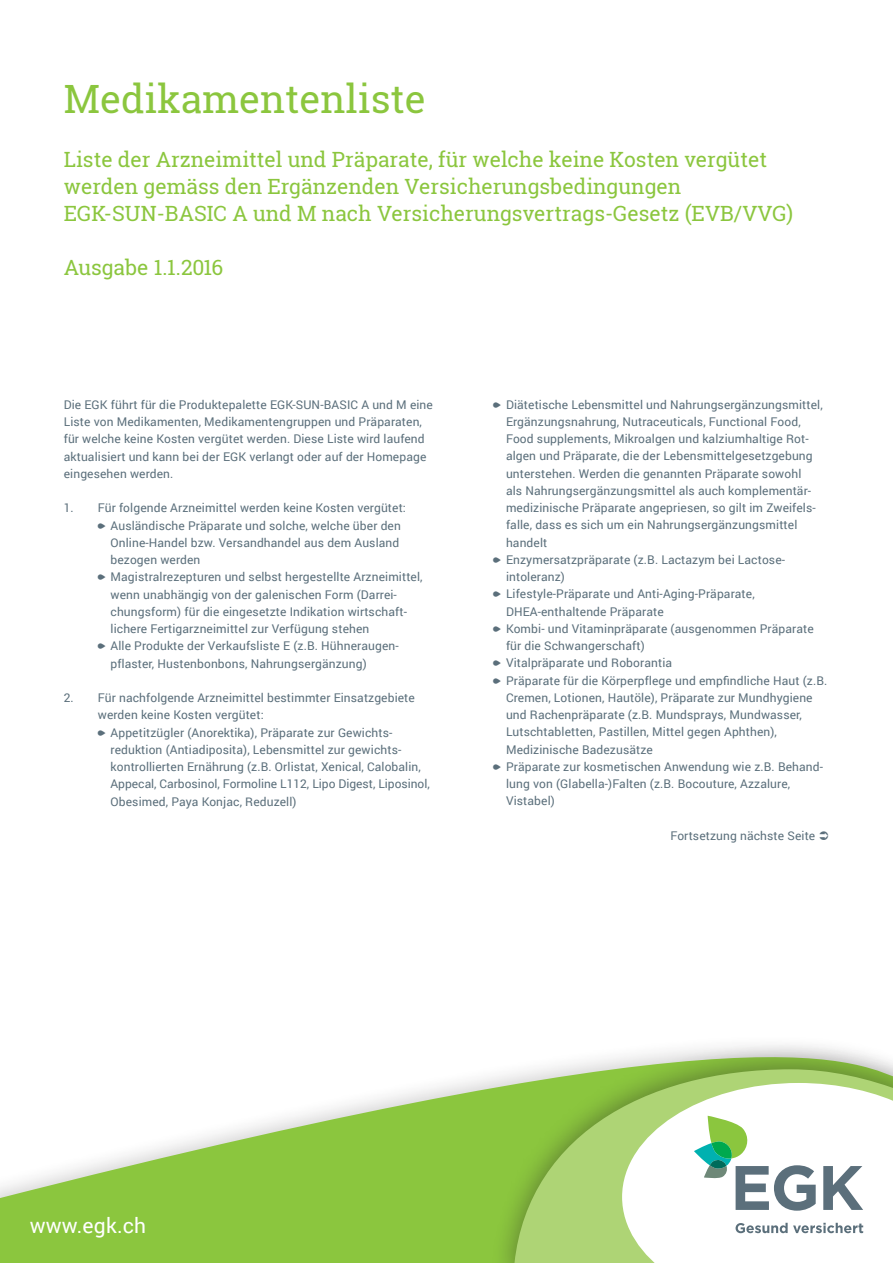
<style>
.page{position:relative;width:893px;height:1263px;background:#fff}
.page>*{position:absolute;margin:0;border:0;box-sizing:border-box;transform-origin:0 0}
.t1{font:39px "Roboto Slab";color:#8bc63e}
.t2{font:21px/27px "Roboto Slab";color:#8bc63e}
.t3{font:21px "Roboto";letter-spacing:.01em;color:#fff}
.t4{font:12px/17.2px "Roboto";letter-spacing:.01em;color:#5b6f7b}
.s1{font-family:"EGK"}
</style>
<div class="page">
<svg style="left:0;top:1078px;width:490px;height:185px;fill:#8bc63e"></svg>
<div style="left:490px;top:1041px;width:403px;height:222px;background:#231f20;opacity:.4"></div>
<svg style="left:513px;top:1069px;width:380px;height:194px;background:#9dc95f"></svg>
<svg style="left:622px;top:1083px;width:271px;height:180px"></svg>
<svg style="left:694px;top:1116px;width:122px;height:95px"></svg>
<svg style="left:823px;top:1166px;width:40px;height:44px"></svg>
<svg style="left:736px;top:1223px;width:127px;height:10px"></svg>
<h1 class="t1" style="left:64px;top:72px;width:364px">Medikamentenliste</h1>
<h2 class="t2" style="left:64px;top:145px;width:731px">Liste der Arzneimittel und Präparate, für welche keine Kosten vergütet werden gemäss den Ergänzenden Versicherungsbedingungen<br>EGK-SUN-BASIC A und M nach Versicherungsvertrags-Gesetz (EVB/VVG)</h2>
<h2 class="t2" style="left:64px;top:253px;width:161px">Ausgabe 1.1.2016</h2>
<p class="t4" style="left:64px;top:395px;width:371px">Die EGK führt für die Produktepalette EGK-SUN-BASIC A und M eine Liste von Medikamenten, Medikamentengruppen und Präparaten, für welche keine Kosten vergütet werden. Diese Liste wird laufend aktualisiert und kann bei der EGK verlangt oder auf der Homepage eingesehen werden.</p>
<p class="t4" style="left:64px;top:499px;width:344px">1. Für folgende Arzneimittel werden keine Kosten vergütet:</p>
<p class="t4" style="left:98px;top:516px;width:305px"><span class="s1">a</span> Ausländische Präparate und solche, welche über den</p>
<p class="t4" style="left:111px;top:533px;width:290px">Online-Handel bzw. Versandhandel aus dem Ausland</p>
<p class="t4" style="left:111px;top:551px;width:91px">bezogen werden</p>
<p class="t4" style="left:98px;top:568px;width:326px"><span class="s1">a</span> Magistralrezepturen und selbst hergestellte Arzneimittel,</p>
<p class="t4" style="left:111px;top:585px;width:288px">wenn unabhängig von der galenischen Form (Darrei-</p>
<p class="t4" style="left:111px;top:602px;width:298px">chungsform) für die eingesetzte Indikation wirtschaft-</p>
<p class="t4" style="left:111px;top:620px;width:260px">lichere Fertigarzneimittel zur Verfügung stehen</p>
<p class="t4" style="left:98px;top:637px;width:302px"><span class="s1">a</span> Alle Produkte der Verkaufsliste E (z.B. Hühneraugen-</p>
<p class="t4" style="left:111px;top:654px;width:258px">pflaster, Hustenbonbons, Nahrungsergänzung)</p>
<p class="t4" style="left:98px;top:689px;width:319px;text-indent:-34px">2. Für nachfolgende Arzneimittel bestimmter Einsatzgebiete werden keine Kosten vergütet:<br><span class="s1">a</span> Appetitzügler (Anorektika), Präparate zur Gewichts-</p>
<p class="t4" style="left:111px;top:740px;width:321px">reduktion (Antiadiposita), Lebensmittel zur gewichts&shy;kontrollierten Ernährung (z.B. Orlistat, Xenical, Calobalin, Appecal, Carbosinol, Formoline L112, Lipo Digest, Liposinol, Obesimed, Paya Konjac, Reduzell)</p>
<p class="t4" style="left:493px;top:395px;width:331px"><span class="s1">a</span> Diätetische Lebensmittel und Nahrungsergänzungsmittel,</p>
<p class="t4" style="left:506px;top:413px;width:296px">Ergänzungsnahrung, Nutraceuticals, Functional Food,</p>
<p class="t4" style="left:506px;top:430px;width:304px">Food supplements, Mikroalgen und kalziumhaltige Rot-</p>
<p class="t4" style="left:506px;top:447px;width:308px">algen und Präparate, die der Lebensmittelgesetzgebung</p>
<p class="t4" style="left:506px;top:464px;width:297px">unterstehen. Werden die genannten Präparate sowohl</p>
<p class="t4" style="left:506px;top:482px;width:306px">als Nahrungsergänzungsmittel als auch komplementär-</p>
<p class="t4" style="left:506px;top:499px;width:311px">medizinische Präparate angepriesen, so gilt im Zweifels-</p>
<p class="t4" style="left:506px;top:516px;width:293px">falle, dass es sich um ein Nahrungsergänzungsmittel</p>
<p class="t4" style="left:506px;top:533px;width:43px">handelt</p>
<p class="t4" style="left:493px;top:551px;width:293px"><span class="s1">a</span> Enzymersatzpräparate (z.B. Lactazym bei Lactose-</p>
<p class="t4" style="left:506px;top:568px;width:60px">intoleranz)</p>
<p class="t4" style="left:493px;top:585px;width:263px"><span class="s1">a</span> Lifestyle-Präparate und Anti-Aging-Präparate,</p>
<p class="t4" style="left:506px;top:602px;width:159px">DHEA-enthaltende Präparate</p>
<p class="t4" style="left:493px;top:619px;width:322px"><span class="s1">a</span> Kombi- und Vitaminpräparate (ausgenommen Präparate</p>
<p class="t4" style="left:506px;top:637px;width:140px">für die Schwangerschaft)</p>
<p class="t4" style="left:493px;top:654px;width:180px"><span class="s1">a</span> Vitalpräparate und Roborantia</p>
<p class="t4" style="left:493px;top:671px;width:336px"><span class="s1">a</span> Präparate für die Körperpflege und empfindliche Haut (z.B.</p>
<p class="t4" style="left:506px;top:688px;width:308px">Cremen, Lotionen, Hautöle), Präparate zur Mundhygiene</p>
<p class="t4" style="left:506px;top:706px;width:297px">und Rachenpräparate (z.B. Mundsprays, Mundwasser,</p>
<p class="t4" style="left:506px;top:723px;width:272px">Lutschtabletten, Pastillen, Mittel gegen Aphthen),</p>
<p class="t4" style="left:506px;top:740px;width:148px">Medizinische Badezusätze</p>
<p class="t4" style="left:493px;top:757px;width:331px"><span class="s1">a</span> Präparate zur kosmetischen Anwendung wie z.B. Behand-</p>
<p class="t4" style="left:506px;top:775px;width:286px">lung von (Glabella-)Falten (z.B. Bocouture, Azzalure,</p>
<p class="t4" style="left:506px;top:792px;width:50px">Vistabel)</p>
<p class="t4" style="left:670px;top:826px;width:146px">Fortsetzung nächste Seite</p>
<h2 class="t3" style="left:30px;top:1211px;width:118px">www.egk.ch</h2>
</div>
